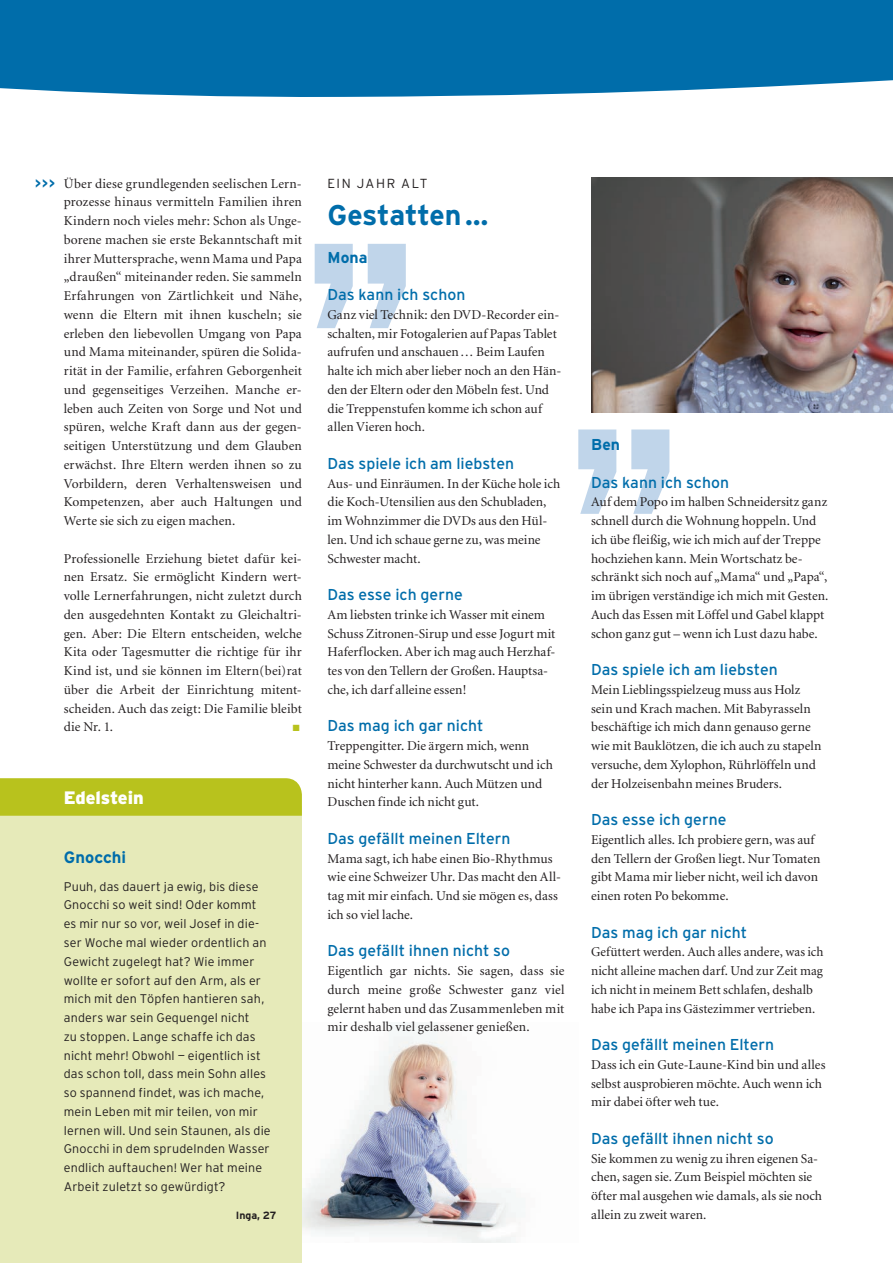
<style>
.page{position:relative;width:893px;height:1263px;background:#fff}
.page>*{position:absolute;margin:0;border:0;box-sizing:border-box;transform-origin:0 0}
.t1{font:700 28.5px "Interstate";letter-spacing:-.01em;color:#006daa}
.t2{font:900 18px "Interstate";color:#fff}
.t3{font:700 16.5px "Interstate";color:#006daa}
.t4{font:15.75px "Interstate";color:#006daa}
.t5{font:700 15.75px "Interstate";letter-spacing:.005em;color:#006daa}
.t6{font:13.5px/18.8px "Minion";color:#231f20}
.t7{font:300 13.2px "Interstate";letter-spacing:.115em;color:#231f20}
.t8{font:300 12.6px/18.8px "Interstate";letter-spacing:.01em;color:#231f20}
.t9{font:700 10.5px "Interstate";color:#231f20}
.t10{font:9px "Zapf Dingbats ITC";color:#b8c21d}
.s1{font-family:"Interstate";font-weight:700;color:#006daa}
</style>
<div class="page">
<svg style="left:578px;top:429px;width:91px;height:85px"></svg>
<svg style="left:315px;top:244px;width:91px;height:84px"></svg>
<img style="left:302px;top:1036px;width:218px;height:206px">
<div style="left:0;top:806px;width:302px;height:457px;background:#e6eab9"></div>
<div style="left:2px;top:778px;width:300px;height:38px;background:#b8c21d"></div>
<img style="left:591px;top:178px;width:300px;height:234px">
<div style="left:2px;top:2px;width:889px;height:95px;background:#006daa"></div>
<p class="t6" style="left:64px;top:174px;width:240px;text-align:justify;text-indent:-29px"><span class="s1">&gt;&gt;&gt;</span> Über diese grundlegenden seelischen Lern&shy;prozesse hinaus vermitteln Familien ihren Kindern noch vieles mehr: Schon als Unge&shy;borene machen sie erste Bekanntschaft mit ihrer Muttersprache, wenn Mama und Papa „draußen“ miteinander reden. Sie sammeln Erfahrungen von Zärtlichkeit und Nähe, wenn die Eltern mit ihnen kuscheln; sie erleben den liebevollen Umgang von Papa und Mama miteinander, spüren die Solida&shy;rität in der Familie, erfahren Geborgenheit und gegenseitiges Verzeihen. Manche er&shy;leben auch Zeiten von Sorge und Not und spüren, welche Kraft dann aus der gegen&shy;seitigen Unterstützung und dem Glauben erwächst. Ihre Eltern werden ihnen so zu Vorbildern, deren Verhaltensweisen und Kompetenzen, aber auch Haltungen und Werte sie sich zu eigen machen.</p>
<p class="t6" style="left:64px;top:549px;width:240px;text-align:justify">Professionelle Erziehung bietet dafür kei&shy;nen Ersatz. Sie ermöglicht Kindern wert&shy;volle Lernerfahrungen, nicht zuletzt durch den ausgedehnten Kontakt zu Gleichaltri&shy;gen. Aber: Die Eltern entscheiden, welche Kita oder Tagesmutter die richtige für ihr Kind ist, und sie können im Eltern(bei)rat über die Arbeit der Einrichtung mitent&shy;scheiden. Auch das zeigt: Die Familie bleibt die Nr. 1.</p>
<p class="t10" style="left:293px;top:724px;width:8px">■</p>
<h2 class="t2" style="left:64px;top:787px;width:81px">Edelstein</h2>
<p class="t3" style="left:64px;top:847px;width:64px">Gnocchi</p>
<p class="t8" style="left:64px;top:877px;width:208px">Puuh, das dauert ja ewig, bis diese Gnocchi so weit sind! Oder kommt es mir nur so vor, weil Josef in die&shy;ser Woche mal wieder ordentlich an Gewicht zugelegt hat? Wie immer wollte er sofort auf den Arm, als er mich mit den Töpfen hantieren sah, anders war sein Gequengel nicht<br>zu stoppen. Lange schaffe ich das nicht mehr! Obwohl — eigentlich ist das schon toll, dass mein Sohn alles so spannend findet, was ich mache, mein Leben mit mir teilen, von mir lernen will. Und sein Staunen, als die Gnocchi in dem sprudelnden Wasser endlich auftauchen! Wer hat meine Arbeit zuletzt so gewürdigt?</p>
<p class="t9" style="left:236px;top:1209px;width:42px">Inga, 27</p>
<p class="t7" style="left:327px;top:175px;width:101px">EIN JAHR ALT</p>
<h1 class="t1" style="left:327px;top:199px;width:162px">Gestatten…</h1>
<p class="t5" style="left:327px;top:248px;width:42px">Mona</p>
<p class="t4" style="left:327px;top:286px;width:140px">Das kann ich schon</p>
<p class="t6" style="left:327px;top:306px;width:235px">Ganz viel Technik: den DVD-Recorder ein&shy;schalten, mir Fotogalerien auf Papas Tablet aufrufen und anschauen… Beim Laufen halte ich mich aber lieber noch an den Hän&shy;den der Eltern oder den Möbeln fest. Und die Treppenstufen komme ich schon auf allen Vieren hoch.</p>
<p class="t4" style="left:327px;top:454px;width:188px">Das spiele ich am liebsten</p>
<p class="t6" style="left:327px;top:474px;width:234px">Aus- und Einräumen. In der Küche hole ich die Koch-Utensilien aus den Schubladen, im Wohnzimmer die DVDs aus den Hül&shy;len. Und ich schaue gerne zu, was meine Schwester macht.</p>
<p class="t4" style="left:327px;top:586px;width:137px">Das esse ich gerne</p>
<p class="t6" style="left:327px;top:606px;width:229px">Am liebsten trinke ich Wasser mit einem Schuss Zitronen-Sirup und esse Jogurt mit Haferflocken. Aber ich mag auch Herzhaf&shy;tes von den Tellern der Großen. Hauptsa&shy;che, ich darf alleine essen!</p>
<p class="t4" style="left:327px;top:717px;width:158px">Das mag ich gar nicht</p>
<p class="t6" style="left:327px;top:737px;width:227px">Treppengitter. Die ärgern mich, wenn meine Schwester da durchwutscht und ich nicht hinterher kann. Auch Mützen und Duschen finde ich nicht gut.</p>
<p class="t4" style="left:327px;top:829px;width:184px">Das gefällt meinen Eltern</p>
<p class="t6" style="left:327px;top:849px;width:235px">Mama sagt, ich habe einen Bio-Rhythmus wie eine Schweizer Uhr. Das macht den All&shy;tag mit mir einfach. Und sie mögen es, dass ich so viel lache.</p>
<p class="t4" style="left:327px;top:942px;width:184px">Das gefällt ihnen nicht so</p>
<p class="t6" style="left:327px;top:962px;width:238px;text-align:justify">Eigentlich gar nichts. Sie sagen, dass sie durch meine große Schwester ganz viel gelernt haben und das Zusammenleben mit mir deshalb viel gelassener genießen.</p>
<p class="t5" style="left:591px;top:436px;width:31px">Ben</p>
<p class="t4" style="left:591px;top:473px;width:140px">Das kann ich schon</p>
<p class="t6" style="left:591px;top:493px;width:239px">Auf dem Popo im halben Schneidersitz ganz schnell durch die Wohnung hoppeln. Und ich übe fleißig, wie ich mich auf der Treppe hochziehen kann. Mein Wortschatz be&shy;schränkt sich noch auf „Mama“ und „Papa“, im übrigen verständige ich mich mit Gesten.<br>Auch das Essen mit Löffel und Gabel klappt schon ganz gut – wenn ich Lust dazu habe.</p>
<p class="t4" style="left:591px;top:661px;width:188px">Das spiele ich am liebsten</p>
<p class="t6" style="left:591px;top:681px;width:232px">Mein Lieblingsspielzeug muss aus Holz sein und Krach machen. Mit Babyrasseln beschäftige ich mich dann genauso gerne wie mit Bauklötzen, die ich auch zu stapeln versuche, dem Xylophon, Rührlöffeln und der Holzeisenbahn meines Bruders.</p>
<p class="t4" style="left:591px;top:811px;width:137px">Das esse ich gerne</p>
<p class="t6" style="left:591px;top:831px;width:231px">Eigentlich alles. Ich probiere gern, was auf den Tellern der Großen liegt. Nur Tomaten gibt Mama mir lieber nicht, weil ich davon einen roten Po bekomme.</p>
<p class="t4" style="left:591px;top:923px;width:158px">Das mag ich gar nicht</p>
<p class="t6" style="left:591px;top:943px;width:234px">Gefüttert werden. Auch alles andere, was ich nicht alleine machen darf. Und zur Zeit mag ich nicht in meinem Bett schlafen, deshalb habe ich Papa ins Gästezimmer vertrieben.</p>
<p class="t4" style="left:591px;top:1036px;width:184px">Das gefällt meinen Eltern</p>
<p class="t6" style="left:591px;top:1056px;width:236px">Dass ich ein Gute-Laune-Kind bin und alles selbst ausprobieren möchte. Auch wenn ich mir dabei öfter weh tue.</p>
<p class="t4" style="left:591px;top:1129px;width:184px">Das gefällt ihnen nicht so</p>
<p class="t6" style="left:591px;top:1149px;width:233px">Sie kommen zu wenig zu ihren eigenen Sa&shy;chen, sagen sie. Zum Beispiel möchten sie öfter mal ausgehen wie damals, als sie noch allein zu zweit waren.</p>
</div>
